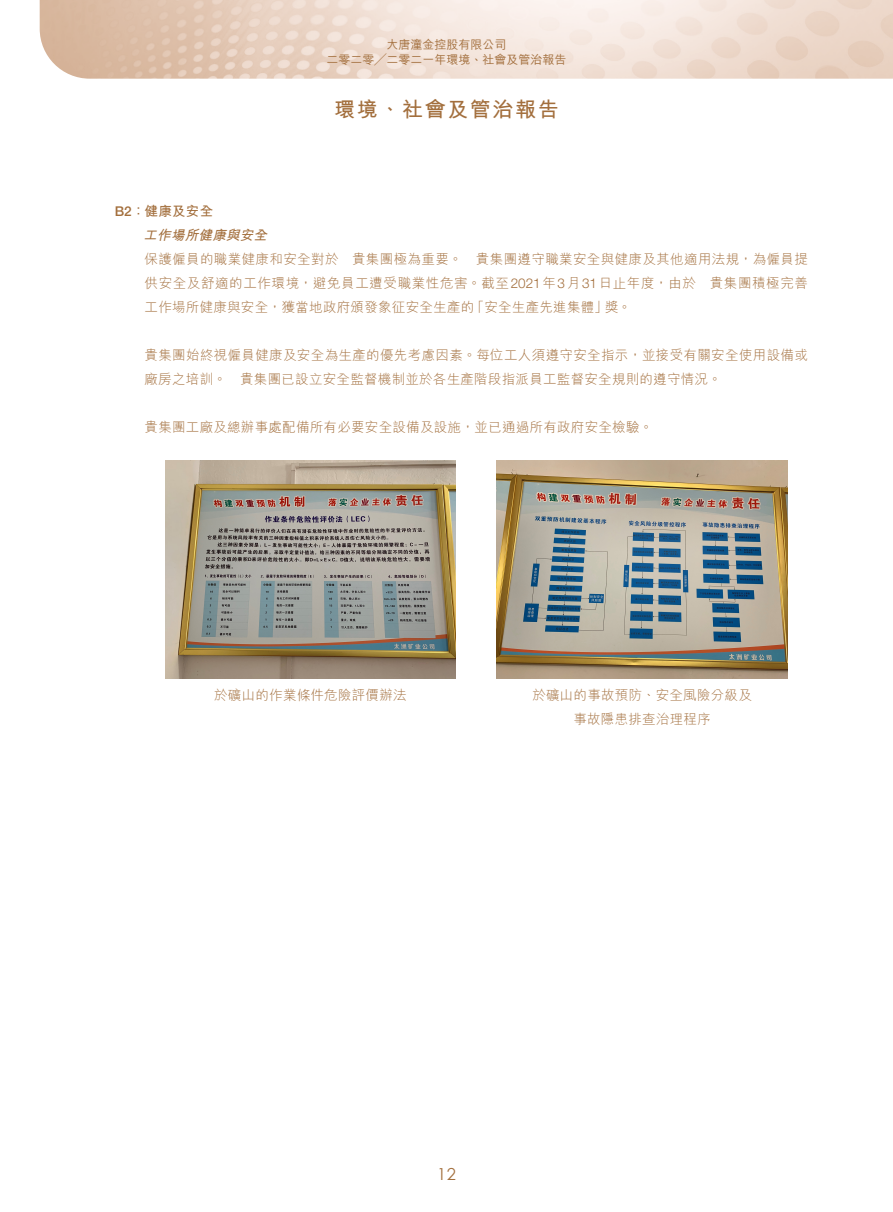
<style>
.page{position:relative;width:893px;height:1212px;background:#fff}
.page>*{position:absolute;margin:0;border:0;box-sizing:border-box;transform-origin:0 0}
.t1{font:700 21px "M Hei HK";letter-spacing:.08em;color:#a36f3d}
.t2{font:16.5px "Century Gothic";color:#a36f3d}
.t3{font:300 13.5px/24px "M Hei HK";letter-spacing:.02em;color:#a36f3d;text-align:justify}
.t4{font:italic 700 13.5px/24px "M Hei HK";color:#a36f3d}
.t5{font:500 12px/15px "M Hei HK";color:#a36f3d;text-align:center}
.s1{font-family:"Helvetica Neue LT Std";font-weight:500;font-style:normal}
.s2{font-style:normal}
.s3{font-family:"Helvetica Neue LT Std"}
</style>
<div class="page">
<img style="left:40px;top:0;width:853px;height:79px">
<img style="left:165px;top:460px;width:291px;height:218px">
<img style="left:497px;top:460px;width:290px;height:218px">
<p class="t5" style="left:326px;top:36px;width:241px">大唐潼金控股有限公司<br>二零二零╱二零二一年環境、社會及管治報告</p>
<h1 class="t1" style="left:334px;top:94px;width:226px">環境、社會及管治報告</h1>
<p class="t4" style="left:143px;top:198px;width:129px;text-indent:-29px"><span class="s1">B2</span><span class="s2">：健康及安全<br></span>工作場所健康與安全</p>
<p class="t3" style="left:145px;top:247px;width:665px">保護僱員的職業健康和安全對於 貴集團極為重要。 貴集團遵守職業安全與健康及其他適用法規，為僱員提供安全及舒適的工作環境，避免員工遭受職業性危害。截至<span class="s3">2021</span>年<span class="s3">3</span>月<span class="s3">31</span>日止年度，由於 貴集團積極完善工作場所健康與安全，獲當地政府頒發象征安全生產的「安全生產先進集體」獎。</p>
<p class="t3" style="left:145px;top:343px;width:665px">貴集團始終視僱員健康及安全為生產的優先考慮因素。每位工人須遵守安全指示，並接受有關安全使用設備或廠房之培訓。 貴集團已設立安全監督機制並於各生產階段指派員工監督安全規則的遵守情況。</p>
<p class="t3" style="left:145px;top:415px;width:510px">貴集團工廠及總辦事處配備所有必要安全設備及設施，並已通過所有政府安全檢驗。</p>
<p class="t3" style="left:214px;top:683px;width:194px">於礦山的作業條件危險評價辦法</p>
<p class="t3" style="left:532px;top:683px;width:221px;text-align:center">於礦山的事故預防、安全風險分級及事故隱患排查治理程序</p>
<p class="t2" style="left:437px;top:1162px;width:20px">12</p>
</div>
